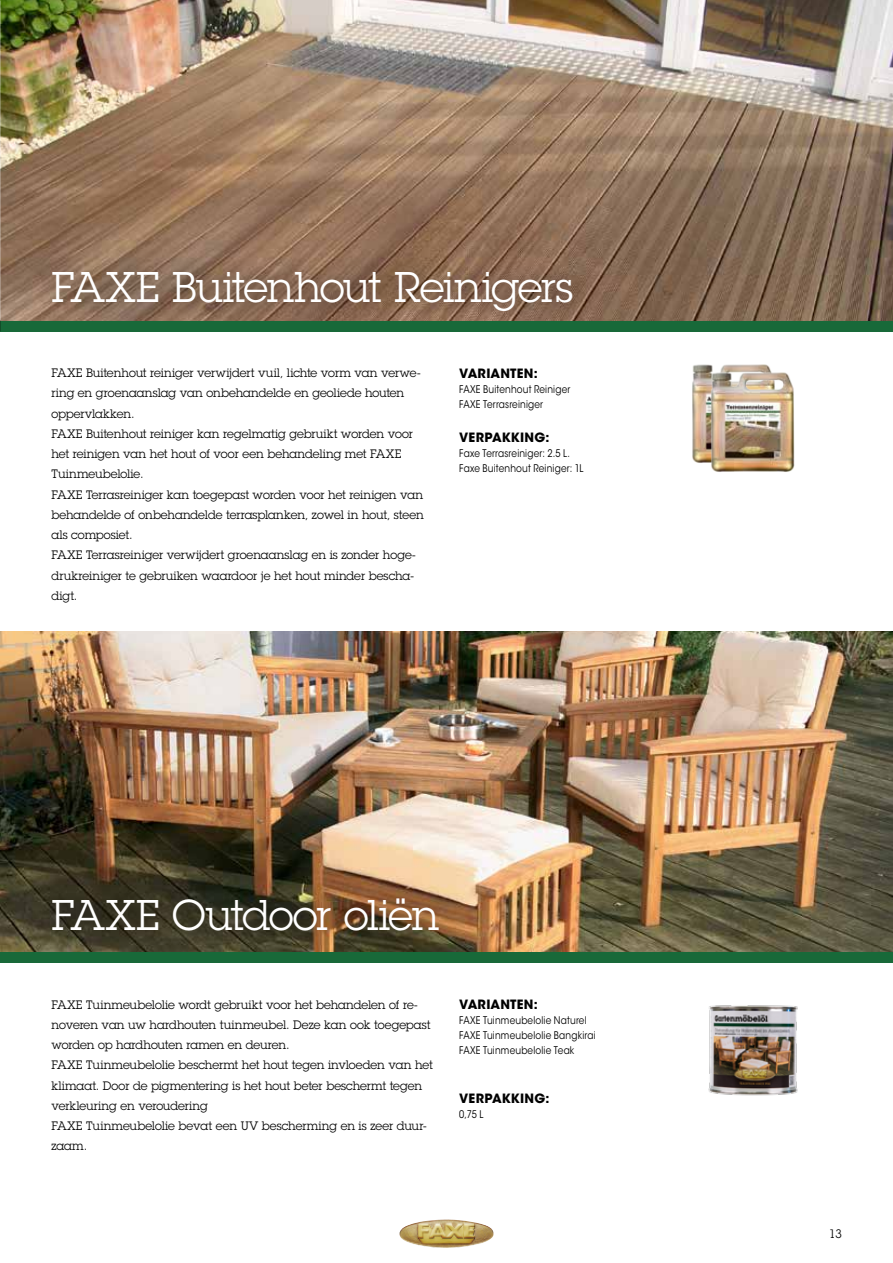
<style>
.page{position:relative;width:893px;height:1263px;background:#fff}
.page>*{position:absolute;margin:0;border:0;box-sizing:border-box;transform-origin:0 0}
.t1{font:42px "Lubalin Graph Std";letter-spacing:-.025em;color:#fff}
.t2{font:700 12.75px "ITC Avant Garde Std";letter-spacing:.01em;color:#000}
.t3{font:12px/20.2px "Lubalin Graph Std";letter-spacing:-.005em;color:#000}
.t4{font:10.5px/15px "ITC Avant Garde Std";letter-spacing:.02em;color:#000;scale:.85 1}
</style>
<div class="page">
<img style="left:692px;top:364px;width:79px;height:99px">
<img style="left:0;top:631px;width:893px;height:321px">
<img style="left:1px;top:0;width:892px;height:321px">
<div style="left:31px;top:248px;width:563px;height:85px;background:#000;opacity:.6"></div>
<div style="left:31px;top:876px;width:428px;height:78px;background:#000;opacity:.6"></div>
<img style="left:708px;top:370px;width:87px;height:102px">
<img style="left:708px;top:1005px;width:90px;height:91px">
<div style="left:0;top:321px;width:893px;height:10px;background:#186939"></div>
<div style="left:0;top:952px;width:893px;height:11px;background:#186939"></div>
<img style="left:0;top:0;width:1px;height:321px">
<img style="left:399px;top:1219px;width:95px;height:29px">
<h1 class="t1" style="left:51px;top:261px;width:523px">FAXE Buitenhout Reinigers</h1>
<p class="t3" style="left:51px;top:363px;width:374px">FAXE Buitenhout reiniger verwijdert vuil, lichte vorm van verwe&shy;ring en groenaanslag van onbehandelde en geoliede houten oppervlakken.<br>FAXE Buitenhout reiniger kan regelmatig gebruikt worden voor het reinigen van het hout of voor een behandeling met FAXE Tuinmeubelolie.<br>FAXE Terrasreiniger kan toegepast worden voor het reinigen van behandelde of onbehandelde terrasplanken, zowel in hout, steen als composiet.<br>FAXE Terrasreiniger verwijdert groenaanslag en is zonder hoge&shy;drukreiniger te gebruiken waardoor je het hout minder bescha&shy;digt.</p>
<p class="t2" style="left:459px;top:365px;width:80px">VARIANTEN:</p>
<p class="t4" style="left:459px;top:382px;width:132px">FAXE Buitenhout Reiniger<br>FAXE Terrasreiniger</p>
<p class="t2" style="left:459px;top:429px;width:92px">VERPAKKING:</p>
<p class="t4" style="left:459px;top:445px;width:148px">Faxe Terrasreiniger: 2.5 L.<br>Faxe Buitenhout Reiniger: 1L</p>
<h1 class="t1" style="left:51px;top:889px;width:389px">FAXE Outdoor oliën</h1>
<p class="t3" style="left:51px;top:994px;width:383px">FAXE Tuinmeubelolie wordt gebruikt voor het behandelen of re&shy;noveren van uw hardhouten tuinmeubel. Deze kan ook toegepast worden op hardhouten ramen en deuren.<br>FAXE Tuinmeubelolie beschermt het hout tegen invloeden van het klimaat. Door de pigmentering is het hout beter beschermt tegen verkleuring en veroudering<br>FAXE Tuinmeubelolie bevat een UV bescherming en is zeer duur&shy;zaam.</p>
<p class="t2" style="left:459px;top:996px;width:80px">VARIANTEN:</p>
<p class="t4" style="left:459px;top:1013px;width:162px">FAXE Tuinmeubelolie Naturel<br>FAXE Tuinmeubelolie Bangkirai<br>FAXE Tuinmeubelolie Teak</p>
<p class="t2" style="left:459px;top:1090px;width:92px">VERPAKKING:</p>
<p class="t4" style="left:459px;top:1107px;width:30px">0,75 L</p>
<p class="t3" style="left:829px;top:1223px;width:15px">13</p>
</div>
